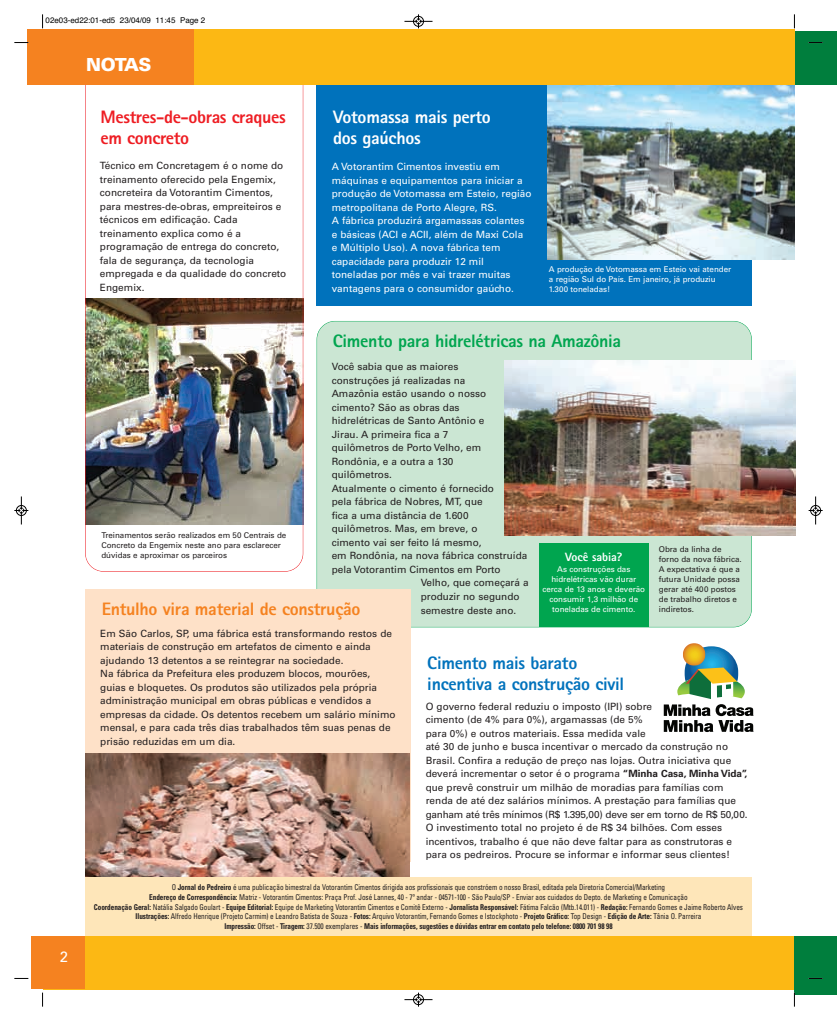
<style>
.page{position:relative;width:837px;height:1021px;background:#fff}
.page>*{position:absolute;margin:0;border:0;box-sizing:border-box;transform-origin:0 0}
.t1{font:800 18px/21.6px "Rotis Sans Serif";letter-spacing:-.015em;color:#0072bc}
.t2{font:800 18px "Rotis Sans Serif";letter-spacing:-.015em;color:#00a54f}
.t3{font:800 18px/21.6px "Rotis Sans Serif";letter-spacing:-.02em;color:#ee1d23}
.t4{font:800 18px "Rotis Sans Serif";letter-spacing:-.015em;color:#f58220}
.t5{font:800 18px/21.6px "Rotis Sans Serif";letter-spacing:-.015em;color:#fff}
.t6{font:900 18px "Univers";letter-spacing:-.055em;color:#fff}
.t7{font:15px "Univers";color:#fff}
.t8{font:800 12px "Rotis Sans Serif";letter-spacing:-.005em;color:#fff}
.t9{font:10px/13.5px "Univers";color:#231f20}
.t10{font:10px/13.5px "Univers";color:#fff}
.t11{font:condensed 8px/9.6px "Univers";letter-spacing:-.01em;color:#231f20;text-align:center;scale:.9 1}
.t12{font:8px/10px "Univers";letter-spacing:-.005em;color:#231f20}
.t13{font:8px/10px "Univers";letter-spacing:-.005em;color:#fff}
.t14{font:8px "Helvetica";color:#000}
.s1{font-weight:700}
</style>
<div class="page">
<div style="left:317px;top:321px;width:434px;height:306px;background:#cbe6d3;border-radius:18px"></div>
<div style="left:85px;top:589px;width:325px;height:272px;background:#fee1c8"></div>
<img style="left:85px;top:753px;width:324px;height:123px">
<img style="left:87px;top:298px;width:214px;height:226px">
<div style="left:316px;top:80px;width:435px;height:226px;background:#0072bc"></div>
<div style="left:85px;top:876px;width:666px;height:110px;background:#fee6b9"></div>
<div style="left:43px;top:935px;width:751px;height:54px;background:#fcb814"></div>
<div style="left:31px;top:935px;width:54px;height:53px;background:#f58220"></div>
<div style="left:794px;top:32px;width:42px;height:53px;background:#007e3d"></div>
<img style="left:504px;top:360px;width:290px;height:175px">
<img style="left:547px;top:85px;width:246px;height:175px">
<div style="left:539px;top:543px;width:109px;height:83px;background:#00a54f"></div>
<svg style="left:663px;top:643px;width:90px;height:89px"></svg>
<div style="left:43px;top:29px;width:751px;height:56px;background:#fcb814"></div>
<div style="left:28px;top:29px;width:166px;height:56px;background:#f58220"></div>
<div style="left:794px;top:935px;width:42px;height:59px;background:#007e3d"></div>
<svg style="left:42px;top:14px;width:1px;height:14px"></svg>
<svg style="left:14px;top:42px;width:14px;height:1px"></svg>
<svg style="left:793px;top:14px;width:2px;height:14px"></svg>
<svg style="left:808px;top:42px;width:14px;height:1px"></svg>
<svg style="left:42px;top:992px;width:1px;height:14px"></svg>
<svg style="left:14px;top:978px;width:14px;height:1px"></svg>
<svg style="left:793px;top:992px;width:2px;height:14px"></svg>
<svg style="left:808px;top:978px;width:14px;height:1px"></svg>
<svg style="left:404px;top:14px;width:28px;height:14px"></svg>
<svg style="left:404px;top:992px;width:28px;height:14px"></svg>
<svg style="left:14px;top:496px;width:14px;height:28px"></svg>
<svg style="left:808px;top:496px;width:14px;height:28px"></svg>
<p class="t14" style="left:46px;top:18px;width:161px">02e03-ed22:01-ed5 23/04/09 11:45 Page 2</p>
<p class="t6" style="left:86px;top:57px;width:67px">NOTAS</p>
<p class="t3" style="left:100px;top:108px;width:186px">Mestres-de-obras craques em concreto</p>
<p class="t5" style="left:333px;top:108px;width:159px">Votomassa mais perto dos gaúchos</p>
<p class="t9" style="left:100px;top:160px;width:188px">Técnico em Concretagem é o nome do treinamento oferecido pela Engemix, concreteira da Votorantim Cimentos, para mestres-de-obras, empreiteiros e técnicos em edificação. Cada treinamento explica como é a programação de entrega do concreto, fala de segurança, da tecnologia empregada e da qualidade do concreto<br>Engemix.</p>
<p class="t10" style="left:331px;top:161px;width:201px">A Votorantim Cimentos investiu em máquinas e equipamentos para iniciar a produção de Votomassa em Esteio, região metropolitana de Porto Alegre, RS.<br>A fábrica produzirá argamassas colantes e básicas (ACI e ACII, além de Maxi Cola<br>e Múltiplo Uso). A nova fábrica tem capacidade para produzir 12 mil toneladas por mês e vai trazer muitas vantagens para o consumidor gaúcho.</p>
<p class="t13" style="left:548px;top:265px;width:184px">A produção de Votomassa em Esteio vai atender a região Sul do País. Em janeiro, já produziu<br>1.300 toneladas!</p>
<p class="t2" style="left:333px;top:335px;width:290px">Cimento para hidrelétricas na Amazônia</p>
<p class="t9" style="left:331px;top:361px;width:128px">Você sabia que as maiores</p>
<p class="t9" style="left:331px;top:374px;width:135px">construções já realizadas na</p>
<p class="t9" style="left:331px;top:388px;width:156px">Amazônia estão usando o nosso</p>
<p class="t9" style="left:331px;top:401px;width:129px">cimento? São as obras das</p>
<p class="t9" style="left:331px;top:415px;width:154px">hidrelétricas de Santo Antônio e</p>
<p class="t9" style="left:331px;top:428px;width:118px">Jirau. A primeira fica a 7</p>
<p class="t9" style="left:331px;top:442px;width:151px">quilômetros de Porto Velho, em</p>
<p class="t9" style="left:331px;top:455px;width:123px">Rondônia, e a outra a 130</p>
<p class="t9" style="left:331px;top:469px;width:61px">quilômetros.</p>
<p class="t9" style="left:331px;top:482px;width:164px">Atualmente o cimento é fornecido</p>
<p class="t9" style="left:331px;top:496px;width:152px">pela fábrica de Nobres, MT, que</p>
<p class="t9" style="left:331px;top:509px;width:138px">fica a uma distância de 1.600</p>
<p class="t9" style="left:331px;top:523px;width:147px">quilômetros. Mas, em breve, o</p>
<p class="t9" style="left:331px;top:536px;width:151px">cimento vai ser feito lá mesmo,</p>
<p class="t9" style="left:331px;top:550px;width:197px">em Rondônia, na nova fábrica construída</p>
<p class="t9" style="left:331px;top:563px;width:170px">pela Votorantim Cimentos em Porto</p>
<p class="t9" style="left:420px;top:577px;width:109px">Velho, que começará a</p>
<p class="t9" style="left:420px;top:590px;width:100px">produzir no segundo</p>
<p class="t9" style="left:420px;top:604px;width:97px">semestre deste ano.</p>
<p class="t12" style="left:101px;top:530px;width:186px">Treinamentos serão realizados em 50 Centrais de<br>Concreto da Engemix neste ano para esclarecer dúvidas e aproximar os parceiros</p>
<p class="t4" style="left:102px;top:602px;width:260px">Entulho vira material de construção</p>
<p class="t8" style="left:565px;top:553px;width:59px">Você sabia?</p>
<p class="t13" style="left:542px;top:564px;width:104px;text-align:center">As construções das hidrelétricas vão durar cerca de 13 anos e deverão consumir 1,3 milhão de toneladas de cimento.</p>
<p class="t12" style="left:658px;top:545px;width:84px">Obra da linha de forno da nova fábrica.<br>A expectativa é que a futura Unidade possa gerar até 400 postos de trabalho diretos e indiretos.</p>
<p class="t9" style="left:100px;top:627px;width:296px">Em São Carlos, SP, uma fábrica está transformando restos de materiais de construção em artefatos de cimento e ainda ajudando 13 detentos a se reintegrar na sociedade.<br>Na fábrica da Prefeitura eles produzem blocos, mourões, guias e bloquetes. Os produtos são utilizados pela própria administração municipal em obras públicas e vendidos a empresas da cidade. Os detentos recebem um salário mínimo mensal, e para cada três dias trabalhados têm suas penas de prisão reduzidas em um dia.</p>
<p class="t1" style="left:427px;top:654px;width:198px">Cimento mais barato incentiva a construção civil</p>
<p class="t9" style="left:425px;top:700px;width:323px">O governo federal reduziu o imposto (IPI) sobre<br>cimento (de 4% para 0%), argamassas (de 5%<br>para 0%) e outros materiais. Essa medida vale<br>até 30 de junho e busca incentivar o mercado da construção no Brasil. Confira a redução de preço nas lojas. Outra iniciativa que deverá incrementar o setor é o programa <span class="s1">“Minha Casa, Minha Vida”, </span>que prevê construir um milhão de moradias para famílias com renda de até dez salários mínimos. A prestação para famílias que ganham até três mínimos (R$ 1.395,00) deve ser em torno de R$ 50,00.<br>O investimento total no projeto é de R$ 34 bilhões. Com esses incentivos, trabalho é que não deve faltar para as construtoras e para os pedreiros. Procure se informar e informar seus clientes!</p>
<p class="t7" style="left:60px;top:951px;width:10px">2</p>
<p class="t11" style="left:94px;top:883px;width:722px">O <span class="s1">Jornal do Pedreiro</span> é uma publicação bimestral da Votorantim Cimentos dirigida aos profissionais que constróem o nosso Brasil, editada pela Diretoria Comercial/Marketing<br><span class="s1">Endereço de Correspondência:</span> Matriz - Votorantim Cimentos: Praça Prof. José Lannes, 40 - 7º andar - 04571-100 - São Paulo/SP - Enviar aos cuidados do Depto. de Marketing e Comunicação<br><span class="s1">Coordenação Geral:</span> Natália Salgado Goulart - <span class="s1">Equipe Editorial:</span> Equipe de Marketing Votorantim Cimentos e Comitê Externo - <span class="s1">Jornalista Responsável:</span> Fátima Falcão (Mtb.14.011) - <span class="s1">Redação:</span> Fernando Gomes e Jaime Roberto Alves <span class="s1">Ilustrações:</span> Alfredo Henrique (Projeto Carmim) e Leandro Batista de Souza - <span class="s1">Fotos:</span> Arquivo Votorantim, Fernando Gomes e Istockphoto - <span class="s1">Projeto Gráfico:</span> Top Design - <span class="s1">Edição de Arte:</span> Tânia O. Parreira<br><span class="s1">Impressão:</span> Offset - <span class="s1">Tiragem:</span> 37.500 exemplares - <span class="s1">Mais informações, sugestões e dúvidas entrar em contato pelo telefone: 0800 701 98 98</span></p>
</div>
